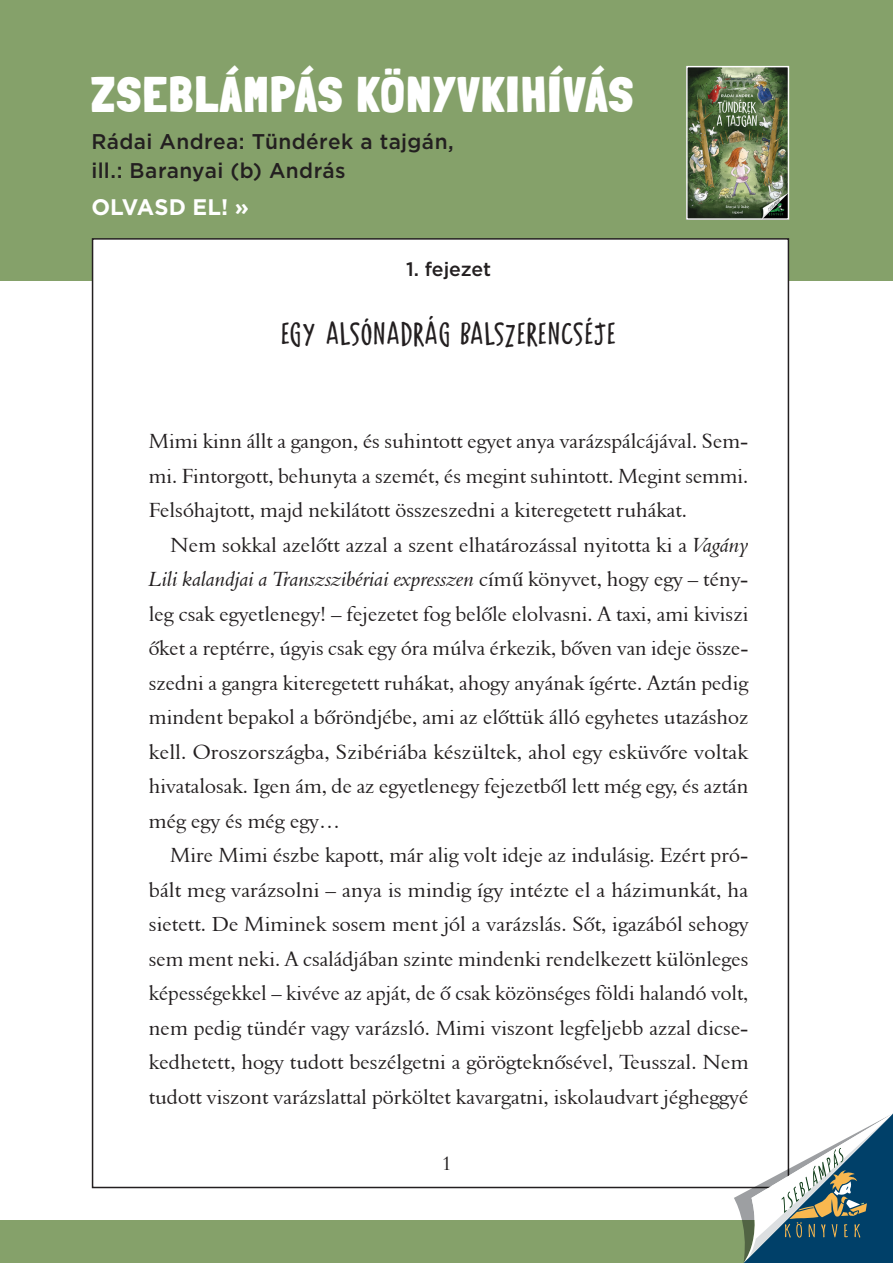
<style>
.page{position:relative;width:893px;height:1263px;background:#fff}
.page>*{position:absolute;margin:0;border:0;box-sizing:border-box;transform-origin:0 0}
.t1{font:900 48.9px "Londrina Solid";letter-spacing:.05em;color:#fff}
.t2{font:33px "Delivery Note";letter-spacing:.05em;color:#231f20}
.t3{font:700 22.5px "Gotham";letter-spacing:.005em;color:#fff}
.t4{font:500 21.3px/28.5px "Gotham";letter-spacing:.02em;color:#231f20}
.t5{font:21px/34.5px "Aldine 401 BT H";color:#231f20;text-align:justify}
.t6{font:500 19.5px "Gotham";letter-spacing:-.005em;color:#231f20}
.t7{font:19.5px "Aldine 401 BT H";color:#231f20}
.s1{font-style:italic}
</style>
<div class="page">
<div style="left:0;top:0;width:893px;height:281px;background:#85a16a"></div>
<div style="left:0;top:1220px;width:893px;height:43px;background:#85a16a"></div>
<div style="left:92px;top:238px;width:697px;height:950px;background:#fff;border:2px solid #231f20"></div>
<img style="left:688px;top:68px;width:99px;height:150px">
<div style="left:686px;top:66px;width:103px;height:154px;border:1px solid #fff"></div>
<svg style="left:734px;top:1113px;width:159px;height:150px"></svg>
<h1 class="t1" style="left:91px;top:66px;width:543px">ZSEBLÁMPÁS KÖNYVKIHÍVÁS</h1>
<p class="t4" style="left:91px;top:127px;width:364px">Rádai Andrea: Tündérek a tajgán, ill.: Baranyai (b) András</p>
<p class="t3" style="left:91px;top:192px;width:159px">OLVASD EL! »</p>
<p class="t6" style="left:406px;top:256px;width:87px">1. fejezet</p>
<h2 class="t2" style="left:282px;top:315px;width:336px">EGY ALSÓNADRÁG BALSZERENCSÉJE</h2>
<p class="t5" style="left:149px;top:423px;width:601px">Mimi kinn állt a gangon, és suhintott egyet anya varázspálcájával. Sem&shy;mi. Fintorgott, behunyta a szemét, és megint suhintott. Megint semmi.<br>Felsóhajtott, majd nekilátott összeszedni a kiteregetett ruhákat.</p>
<p class="t5" style="left:149px;top:527px;width:601px;text-indent:21px">Nem sokkal azelőtt azzal a szent elhatározással nyitotta ki a <span class="s1">Vagány Lili kalandjai a Transzszibériai expresszen</span> című könyvet, hogy egy – tény&shy;leg csak egyetlenegy! – fejezetet fog belőle elolvasni. A taxi, ami kiviszi őket a reptérre, úgyis csak egy óra múlva érkezik, bőven van ideje össze&shy;szedni a gangra kiteregetett ruhákat, ahogy anyának ígérte. Aztán pedig mindent bepakol a bőröndjébe, ami az előttük álló egyhetes utazáshoz kell. Oroszországba, Szibériába készültek, ahol egy esküvőre voltak hivatalosak. Igen ám, de az egyetlenegy fejezetből lett még egy, és aztán még egy és még egy…</p>
<p class="t5" style="left:149px;top:837px;width:601px;text-indent:21px">Mire Mimi észbe kapott, már alig volt ideje az indulásig. Ezért pró&shy;bált meg varázsolni – anya is mindig így intézte el a házimunkát, ha sietett. De Miminek sosem ment jól a varázslás. Sőt, igazából sehogy sem ment neki. A családjában szinte mindenki rendelkezett különleges képességekkel – kivéve az apját, de ő csak közönséges földi halandó volt, nem pedig tündér vagy varázsló. Mimi viszont legfeljebb azzal dicse&shy;kedhetett, hogy tudott beszélgetni a görögteknősével, Teusszal. Nem tudott viszont varázslattal pörköltet kavargatni, iskolaudvart jégheggyé</p>
<p class="t7" style="left:442px;top:1152px;width:11px">1</p>
</div>
